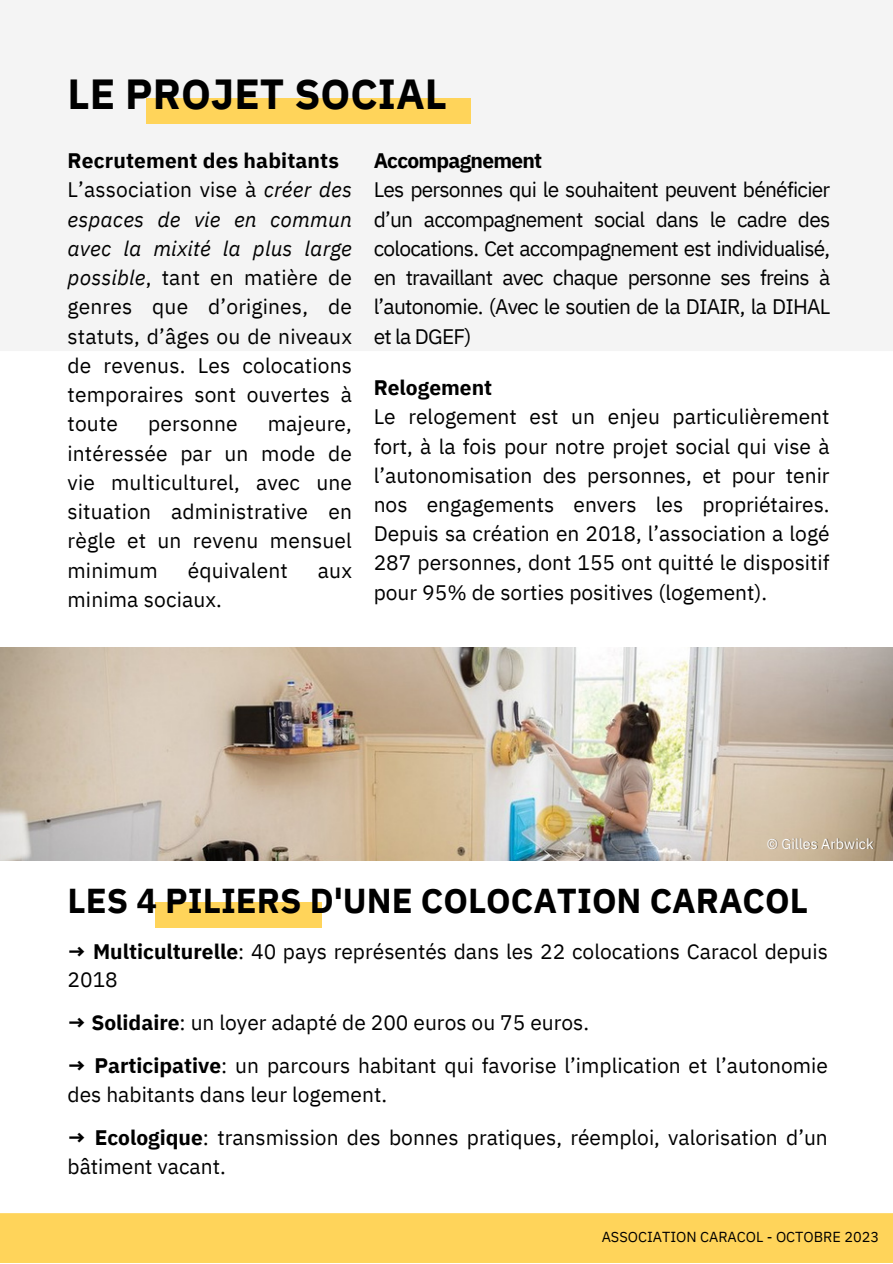
<style>
.page{position:relative;width:893px;height:1264px;background:#fff}
.page>*{position:absolute;margin:0;border:0;box-sizing:border-box;transform-origin:0 0}
.t1{font:700 42px "IBM Plex Sans";color:#000}
.t2{font:700 34.5px "IBM Plex Sans";color:#000}
.t3{font:21px/29.2px "IBM Plex Sans";color:#000;text-align:justify}
.t4{font:700 21px "IBM Plex Sans";color:#000}
.t5{font:700 21px "IBM Plex Sans";letter-spacing:-.035em;color:#000}
.t6{font:14.55px "IBM Plex Sans";color:#000}
.t7{font:14.4px "IBM Plex Sans";color:#fff}
.s1{font-style:italic}
.s2{font-weight:700}
</style>
<div class="page">
<div style="left:0;top:0;width:892px;height:351px;background:#f4f4f4"></div>
<div style="left:0;top:1213px;width:892px;height:49px;background:#ffd45a"></div>
<div style="left:146px;top:99px;width:324px;height:25px;background:#ffd45a"></div>
<div style="left:156px;top:902px;width:166px;height:25px;background:#ffd45a"></div>
<img style="left:0;top:647px;width:892px;height:213px">
<p class="t1" style="left:67px;top:66px;width:381px">LE PROJET SOCIAL</p>
<p class="t4" style="left:67px;top:147px;width:273px">Recrutement des habitants</p>
<p class="t3" style="left:67px;top:175px;width:286px">L’association vise à <span class="s1">créer des espaces de vie en commun avec la mixité la plus large possible</span>, tant en matière de genres que d’origines, de statuts, d’âges ou de niveaux de revenus. Les colocations temporaires sont ouvertes à toute</p>
<p class="t3" style="left:67px;top:409px;width:286px;text-indent:200px">majeure, intéressée par un mode de vie multiculturel, avec une situation administrative en règle et un revenu mensuel minimum</p>
<p class="t3" style="left:148px;top:409px;width:91px">personne</p>
<p class="t3" style="left:188px;top:555px;width:102px">équivalent</p>
<p class="t3" style="left:318px;top:555px;width:36px">aux</p>
<p class="t3" style="left:67px;top:584px;width:156px">minima sociaux.</p>
<p class="t5" style="left:373px;top:147px;width:170px">Accompagnement</p>
<p class="t3" style="left:373px;top:175px;width:458px">Les personnes qui le souhaitent peuvent bénéficier d’un accompagnement social dans le cadre des colocations. Cet accompagnement est individualisé, en travaillant avec chaque personne ses freins à l’autonomie. (Avec le soutien de la DIAIR, la DIHAL et la DGEF)</p>
<p class="t4" style="left:373px;top:373px;width:120px">Relogement</p>
<p class="t3" style="left:373px;top:402px;width:457px">Le relogement est un enjeu particulièrement fort, à la fois pour notre projet social qui vise à l’autonomisation des personnes, et pour tenir nos engagements envers les propriétaires.<br>Depuis sa création en 2018, l’association a logé 287 personnes, dont 155 ont quitté le dispositif pour 95% de sorties positives (logement).</p>
<p class="t7" style="left:766px;top:834px;width:108px">© Gilles Arbwick</p>
<p class="t2" style="left:67px;top:877px;width:741px">LES 4 PILIERS D'UNE COLOCATION CARACOL</p>
<p class="t3" style="left:67px;top:936px;width:761px;line-height:28.8px"><span class="s2">→ Multiculturelle</span>: 40 pays représentés dans les 22 colocations Caracol depuis<br>2018</p>
<p class="t3" style="left:67px;top:1007px;width:523px"><span class="s2">→ Solidaire</span>: un loyer adapté de 200 euros ou 75 euros.</p>
<p class="t3" style="left:67px;top:1050px;width:761px;line-height:28.8px"><span class="s2">→ Participative</span>: un parcours habitant qui favorise l’implication et l’autonomie des habitants dans leur logement.</p>
<p class="t3" style="left:67px;top:1122px;width:761px;line-height:28.8px"><span class="s2">→ Ecologique</span>: transmission des bonnes pratiques, réemploi, valorisation d’un bâtiment vacant.</p>
<p class="t6" style="left:601px;top:1227px;width:279px">ASSOCIATION CARACOL - OCTOBRE 2023</p>
</div>
